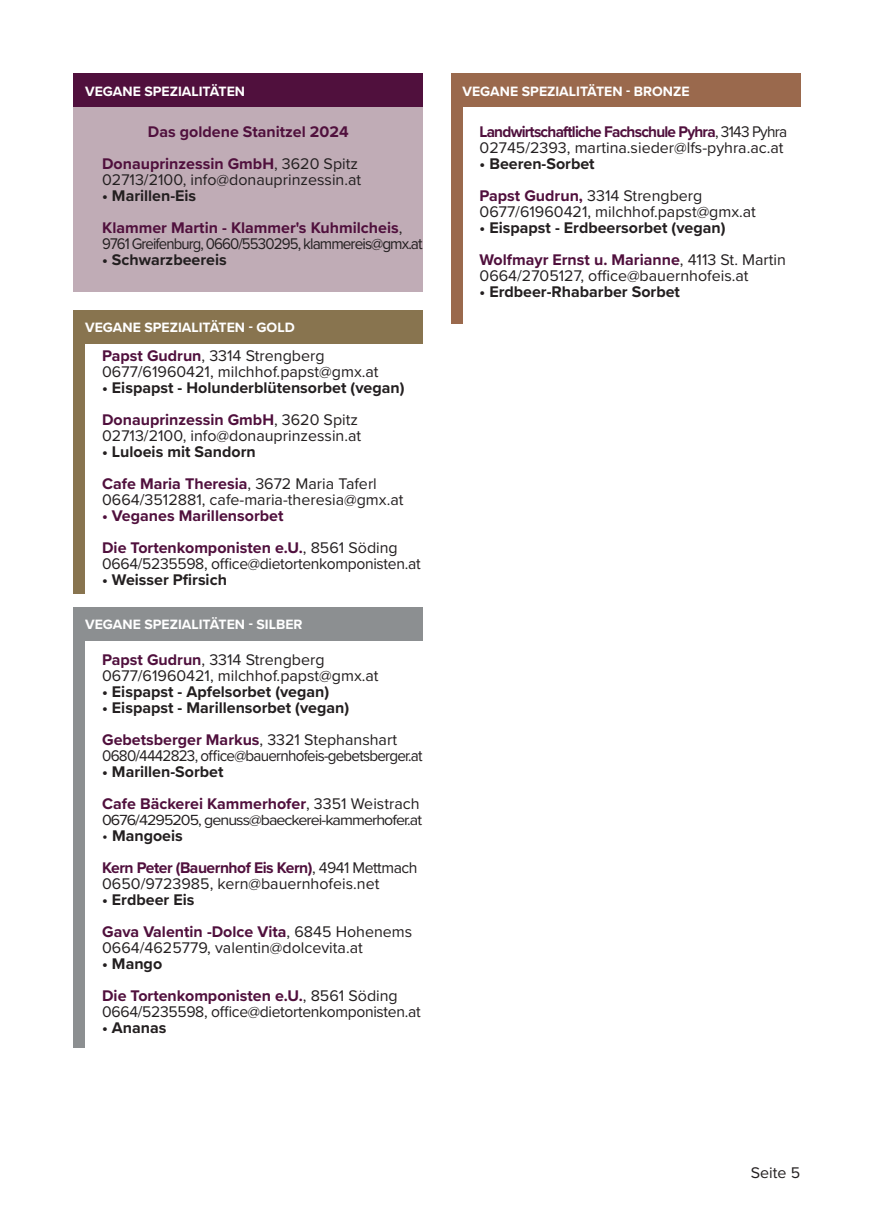
<style>
.page{position:relative;width:874px;height:1225px;background:#fff}
.page>*{position:absolute;margin:0;border:0;box-sizing:border-box;transform-origin:0 0}
.Sieger-Name__Das_goldene_Stanitzel{font:16px "Proxima Nova";color:#231f20}
.Sieger-Name__Das_goldene_Stanitzel-2{font:700 16px "Proxima Nova";color:#50103d}
.Aufzählung_Siegerliste{font:700 16px "Proxima Nova";color:#231f20}
.Sieger-Name__Das_goldene_Stanitzel-3{font:16px "Proxima Nova";letter-spacing:-.02em;color:#231f20}
.Sieger-Name__Das_goldene_Stanitzel-4{font:16px/16px "Proxima Nova";letter-spacing:-.06em;color:#231f20}
.Sieger-Name__Das_goldene_Stanitzel-5{font:16px "Proxima Nova";letter-spacing:-.05em;color:#231f20;scale:.95 1}
.Sieger-Name__Das_goldene_Stanitzel-6{font:700 16px "Proxima Nova";letter-spacing:-.05em;color:#50103d;scale:.96 1}
.Sieger-Name__Das_goldene_Stanitzel-7{font:700 16px "Proxima Nova";letter-spacing:-.03em;color:#50103d}
.Aufzählung_Siegerliste-2{font:700 16px "Proxima Nova";color:#50103d}
.t1{font:15.2px "Proxima Nova";letter-spacing:-.06em;color:#231f20;scale:1.05 1}
.t2{font:700 14px "Proxima Nova";color:#fff}
.s1{font-weight:400;color:#231f20}
.s2{font-weight:700;color:#50103d}
.s3{font-weight:400}
</style>
<div class="page">
<div style="left:74px;top:74px;width:348px;height:218px;background:#c0acb6"></div>
<div style="left:74px;top:74px;width:348px;height:33px;background:#50103d"></div>
<div style="left:74px;top:310px;width:348px;height:33px;background:#88744f"></div>
<div style="left:74px;top:607px;width:348px;height:33px;background:#8c8f91"></div>
<div style="left:451px;top:73px;width:348px;height:34px;background:#9a694d"></div>
<div style="left:74px;top:333px;width:11px;height:261px;background:#88744f"></div>
<div style="left:74px;top:620px;width:11px;height:428px;background:#8c8f91"></div>
<div style="left:451px;top:105px;width:12px;height:218px;background:#9a694d"></div>
<p class="t2" style="left:85px;top:81px;width:161px">VEGANE SPEZIALITÄTEN</p>
<p class="Sieger-Name__Das_goldene_Stanitzel-2" style="left:148px;top:120px;width:202px">Das goldene Stanitzel 2024</p>
<p class="Sieger-Name__Das_goldene_Stanitzel-2" style="left:102px;top:152px;width:257px">Donauprinzessin GmbH<span class="s1">, 3620 Spitz</span></p>
<p class="Sieger-Name__Das_goldene_Stanitzel" style="left:102px;top:168px;width:260px">02713/2100, info@donauprinzessin.at</p>
<p class="Aufzählung_Siegerliste" style="left:102px;top:184px;width:96px">• Marillen-Eis</p>
<p class="Sieger-Name__Das_goldene_Stanitzel-4" style="left:102px;top:219px;width:322px"><span class="s2">Klammer Martin - Klammer's Kuhmilcheis</span>,<br>9761 Greifenburg, 0660/5530295, klammereis@gmx.at</p>
<p class="Aufzählung_Siegerliste" style="left:102px;top:248px;width:126px">• Schwarzbeereis</p>
<p class="t2" style="left:85px;top:317px;width:211px">VEGANE SPEZIALITÄTEN - GOLD</p>
<p class="Sieger-Name__Das_goldene_Stanitzel" style="left:102px;top:344px;width:224px"><span class="s2">Papst Gudrun</span>, 3314 Strengberg</p>
<p class="Sieger-Name__Das_goldene_Stanitzel" style="left:102px;top:360px;width:278px">0677/61960421, milchhof.papst@gmx.at</p>
<p class="Aufzählung_Siegerliste" style="left:102px;top:376px;width:304px">• Eispapst - Holunderblütensorbet (vegan)</p>
<p class="Sieger-Name__Das_goldene_Stanitzel-2" style="left:102px;top:408px;width:257px">Donauprinzessin GmbH<span class="s1">, 3620 Spitz</span></p>
<p class="Sieger-Name__Das_goldene_Stanitzel" style="left:102px;top:424px;width:260px">02713/2100, info@donauprinzessin.at</p>
<p class="Aufzählung_Siegerliste" style="left:102px;top:440px;width:155px">• Luloeis mit Sandorn</p>
<p class="Sieger-Name__Das_goldene_Stanitzel-2" style="left:102px;top:472px;width:276px">Cafe Maria Theresia<span class="s1">, 3672 Maria Taferl</span></p>
<p class="Sieger-Name__Das_goldene_Stanitzel" style="left:102px;top:488px;width:303px">0664/3512881, cafe-maria-theresia@gmx.at</p>
<p class="Aufzählung_Siegerliste-2" style="left:102px;top:504px;width:183px">• Veganes Marillensorbet</p>
<p class="Sieger-Name__Das_goldene_Stanitzel-2" style="left:102px;top:536px;width:297px">Die Tortenkomponisten e.U.<span class="s1">, 8561 Söding</span></p>
<p class="Sieger-Name__Das_goldene_Stanitzel-3" style="left:102px;top:552px;width:320px">0664/5235598, office@dietortenkomponisten.at</p>
<p class="Aufzählung_Siegerliste" style="left:102px;top:568px;width:126px">• Weisser Pfirsich</p>
<p class="t2" style="left:85px;top:614px;width:219px">VEGANE SPEZIALITÄTEN - SILBER</p>
<p class="Sieger-Name__Das_goldene_Stanitzel" style="left:102px;top:648px;width:224px"><span class="s2">Papst Gudrun</span>, 3314 Strengberg</p>
<p class="Sieger-Name__Das_goldene_Stanitzel" style="left:102px;top:664px;width:278px">0677/61960421, milchhof.papst@gmx.at</p>
<p class="Aufzählung_Siegerliste" style="left:102px;top:680px;width:228px">• Eispapst - Apfelsorbet (vegan)</p>
<p class="Aufzählung_Siegerliste" style="left:102px;top:696px;width:248px">• Eispapst - Marillensorbet (vegan)</p>
<p class="Sieger-Name__Das_goldene_Stanitzel-2" style="left:102px;top:728px;width:296px">Gebetsberger Markus<span class="s1">, 3321 Stephanshart</span></p>
<p class="Sieger-Name__Das_goldene_Stanitzel-5" style="left:102px;top:744px;width:339px">0680/4442823, office@bauernhofeis-gebetsberger.at</p>
<p class="Aufzählung_Siegerliste" style="left:102px;top:760px;width:123px">• Marillen-Sorbet</p>
<p class="Sieger-Name__Das_goldene_Stanitzel-2" style="left:102px;top:792px;width:319px">Cafe Bäckerei Kammerhofer<span class="s1">, 3351 Weistrach</span></p>
<p class="t1" style="left:102px;top:809px;width:306px">0676/4295205, genuss@baeckerei-kammerhofer.at</p>
<p class="Aufzählung_Siegerliste" style="left:102px;top:824px;width:82px"><span class="s3">•</span> Mangoeis</p>
<p class="Sieger-Name__Das_goldene_Stanitzel-7" style="left:102px;top:856px;width:316px">Kern Peter (Bauernhof Eis Kern)<span class="s1">, 4941 Mettmach</span></p>
<p class="Sieger-Name__Das_goldene_Stanitzel" style="left:102px;top:872px;width:279px">0650/9723985, kern@bauernhofeis.net</p>
<p class="Aufzählung_Siegerliste" style="left:102px;top:888px;width:94px">• Erdbeer Eis</p>
<p class="Sieger-Name__Das_goldene_Stanitzel-2" style="left:102px;top:920px;width:311px">Gava Valentin -Dolce Vita<span class="s1">, 6845 Hohenems</span></p>
<p class="Sieger-Name__Das_goldene_Stanitzel" style="left:102px;top:936px;width:262px">0664/4625779, valentin@dolcevita.at</p>
<p class="Aufzählung_Siegerliste" style="left:102px;top:952px;width:62px">• Mango</p>
<p class="Sieger-Name__Das_goldene_Stanitzel-2" style="left:102px;top:984px;width:297px">Die Tortenkomponisten e.U.<span class="s1">, 8561 Söding</span></p>
<p class="Sieger-Name__Das_goldene_Stanitzel-3" style="left:102px;top:1000px;width:320px">0664/5235598, office@dietortenkomponisten.at</p>
<p class="Aufzählung_Siegerliste" style="left:102px;top:1016px;width:66px">• Ananas</p>
<p class="t2" style="left:462px;top:81px;width:228px">VEGANE SPEZIALITÄTEN - BRONZE</p>
<p class="Sieger-Name__Das_goldene_Stanitzel-6" style="left:479px;top:120px;width:322px">Landwirtschaftliche Fachschule Pyhra<span class="s1">, 3143 Pyhra</span></p>
<p class="Sieger-Name__Das_goldene_Stanitzel" style="left:479px;top:136px;width:305px">02745/2393, martina.sieder@lfs-pyhra.ac.at</p>
<p class="Aufzählung_Siegerliste" style="left:479px;top:152px;width:116px">• Beeren-Sorbet</p>
<p class="Sieger-Name__Das_goldene_Stanitzel" style="left:479px;top:184px;width:224px"><span class="s2">Papst Gudrun,</span> 3314 Strengberg</p>
<p class="Sieger-Name__Das_goldene_Stanitzel" style="left:479px;top:200px;width:278px">0677/61960421, milchhof.papst@gmx.at</p>
<p class="Aufzählung_Siegerliste" style="left:479px;top:216px;width:247px">• Eispapst - Erdbeersorbet (vegan)</p>
<p class="Sieger-Name__Das_goldene_Stanitzel-2" style="left:479px;top:248px;width:308px">Wolfmayr Ernst u. Marianne<span class="s1">, 4113 St. Martin</span></p>
<p class="Sieger-Name__Das_goldene_Stanitzel" style="left:479px;top:264px;width:270px">0664/2705127, office@bauernhofeis.at</p>
<p class="Aufzählung_Siegerliste" style="left:479px;top:280px;width:202px">• Erdbeer-Rhabarber Sorbet</p>
<p class="Sieger-Name__Das_goldene_Stanitzel" style="left:750px;top:1160px;width:51px">Seite 5</p>
</div>
